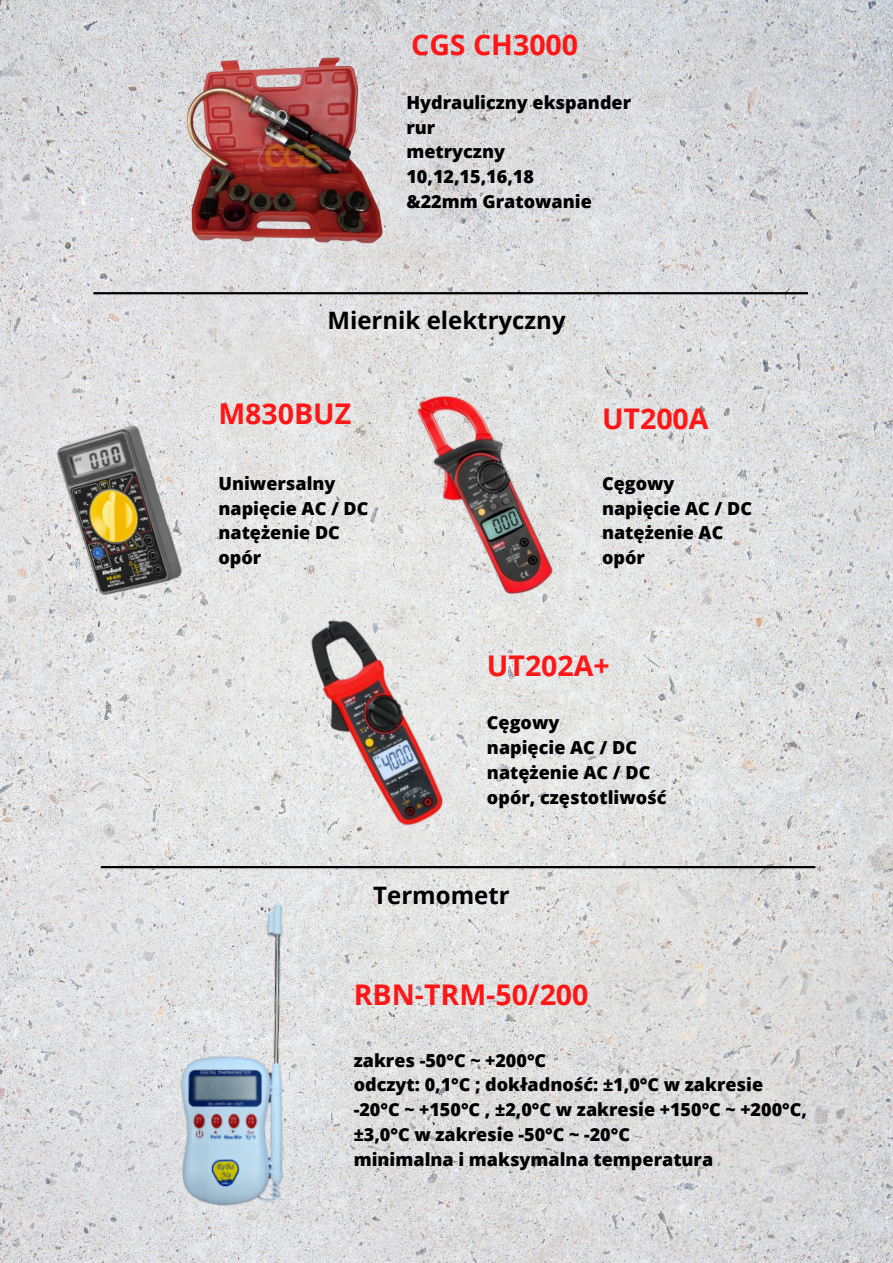
<style>
.page{position:relative;width:893px;height:1263px;background:#fff}
.page>*{position:absolute;margin:0;border:0;box-sizing:border-box;transform-origin:0 0}
.t1{font:700 28.5px "Open Sans";color:#ff1616}
.t2{font:700 24px "Open Sans";color:#000}
.t3{font:800 18px/24.8px "Open Sans";color:#000}
</style>
<div class="page">
<img style="left:0;top:0;width:893px;height:1263px">
<hr style="left:93px;top:292px;width:715px;height:2px;background:#000">
<img style="left:0;top:382px;width:251px;height:261px">
<img style="left:393px;top:366px;width:188px;height:252px">
<img style="left:276px;top:597px;width:194px;height:251px">
<hr style="left:101px;top:866px;width:714px;height:2px;background:#000">
<img style="left:103px;top:893px;width:248px;height:335px">
<img style="left:147px;top:40px;width:257px;height:219px">
<p class="t1" style="left:411px;top:25px;width:168px">CGS CH3000</p>
<p class="t3" style="left:406px;top:89px;width:226px">Hydrauliczny ekspander rur</p>
<p class="t3" style="left:406px;top:139px;width:100px">metryczny</p>
<p class="t3" style="left:406px;top:164px;width:129px">10,12,15,16,18</p>
<p class="t3" style="left:406px;top:188px;width:187px">&amp;22mm Gratowanie</p>
<p class="t2" style="left:327px;top:304px;width:240px">Miernik elektryczny</p>
<p class="t1" style="left:218px;top:393px;width:134px">M830BUZ</p>
<p class="t1" style="left:602px;top:398px;width:108px">UT200A</p>
<p class="t3" style="left:218px;top:470px;width:119px">Uniwersalny</p>
<p class="t3" style="left:218px;top:495px;width:151px">napięcie AC / DC</p>
<p class="t3" style="left:218px;top:520px;width:123px">natężenie DC</p>
<p class="t3" style="left:218px;top:545px;width:44px">opór</p>
<p class="t3" style="left:602px;top:470px;width:74px">Cęgowy</p>
<p class="t3" style="left:602px;top:495px;width:151px">napięcie AC / DC</p>
<p class="t3" style="left:602px;top:520px;width:123px">natężenie AC</p>
<p class="t3" style="left:602px;top:545px;width:44px">opór</p>
<p class="t1" style="left:487px;top:645px;width:124px">UT202A+</p>
<p class="t3" style="left:487px;top:710px;width:74px">Cęgowy</p>
<p class="t3" style="left:487px;top:735px;width:151px">napięcie AC / DC</p>
<p class="t3" style="left:487px;top:759px;width:165px">natężenie AC / DC</p>
<p class="t3" style="left:487px;top:784px;width:181px">opór, częstotliwość</p>
<p class="t2" style="left:373px;top:878px;width:138px">Termometr</p>
<p class="t1" style="left:354px;top:975px;width:236px">RBN-TRM-50/200</p>
<p class="t3" style="left:354px;top:1047px;width:194px">zakres -50°C ~ +200°C</p>
<p class="t3" style="left:354px;top:1072px;width:455px">odczyt: 0,1°C ; dokładność: ±1,0°C w zakresie -20°C ~ +150°C , ±2,0°C w zakresie +150°C ~ +200°C, ±3,0°C w zakresie -50°C ~ -20°C</p>
<p class="t3" style="left:354px;top:1146px;width:361px">minimalna i maksymalna temperatura</p>
</div>
